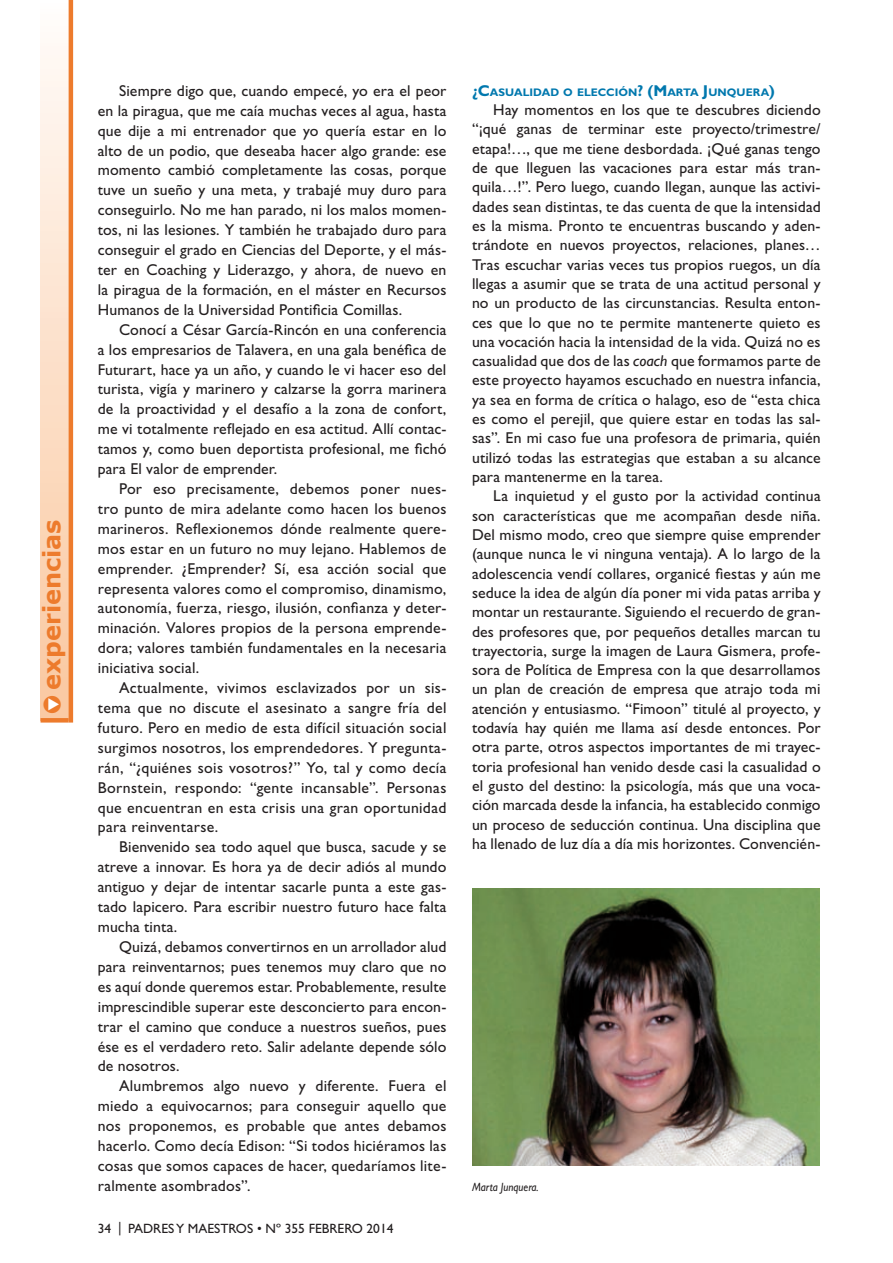
<style>
.page{position:relative;width:893px;height:1263px;background:#fff}
.page>*{position:absolute;margin:0;border:0;box-sizing:border-box;transform-origin:0 0}
.t1{font:700 24px "Verdana";color:#ed7b2c}
.t2{font:15.75px/20px "Gill Sans Std";letter-spacing:.01em;color:#231f20;text-align:justify}
.t3{font:13.5px "Gill Sans Std";color:#231f20}
.t4{font:italic 12px "Gill Sans Std";color:#231f20;scale:.9 1}
.t5{font:700 10.95px "Gill Sans Std";color:#0078ae}
.s1{color:#fff}
.s2{font-size:15.75px}
.s3{font-style:italic}
</style>
<div class="page">
<div style="left:41px;top:0;width:30px;height:720px;background:linear-gradient(to bottom,#fffcf9,#fac79e)"></div>
<hr style="left:41px;top:718px;width:28px;height:4px;background:#ed7b2c">
<hr style="left:69px;top:0;width:4px;height:722px;background:#ed7b2c">
<img style="left:472px;top:889px;width:348px;height:276px">
<h1 class="t1" style="left:36px;top:714px;width:196px;rotate:-90deg"><span class="s1">▼</span>● experiencias</h1>
<p class="t2" style="left:98px;top:81px;width:350px;text-indent:21px">Siempre digo que, cuando empecé, yo era el peor en la piragua, que me caía muchas veces al agua, hasta que dije a mi entrenador que yo quería estar en lo alto de un podio, que deseaba hacer algo grande: ese momento cambió completamente las cosas, porque tuve un sueño y una meta, y trabajé muy duro para conseguirlo. No me han parado, ni los malos momen&shy;tos, ni las lesiones. Y también he trabajado duro para conseguir el grado en Ciencias del Deporte, y el más&shy;ter en Coaching y Liderazgo, y ahora, de nuevo en la piragua de la formación, en el máster en Recursos Humanos de la Universidad Pontificia Comillas.</p>
<p class="t2" style="left:98px;top:319px;width:350px;text-indent:21px">Conocí a César García-Rincón en una conferencia a los empresarios de Talavera, en una gala benéfica de Futurart, hace ya un año, y cuando le vi hacer eso del turista, vigía y marinero y calzarse la gorra marinera de la proactividad y el desafío a la zona de confort, me vi totalmente reflejado en esa actitud. Allí contac&shy;tamos y, como buen deportista profesional, me fichó para El valor de emprender.</p>
<p class="t2" style="left:98px;top:479px;width:350px;text-indent:21px">Por eso precisamente, debemos poner nues&shy;tro punto de mira adelante como hacen los buenos marineros. Reflexionemos dónde realmente quere&shy;mos estar en un futuro no muy lejano. Hablemos de emprender. ¿Emprender? Sí, esa acción social que representa valores como el compromiso, dinamismo, autonomía, fuerza, riesgo, ilusión, confianza y deter&shy;minación. Valores propios de la persona emprende&shy;dora; valores también fundamentales en la necesaria iniciativa social.</p>
<p class="t2" style="left:98px;top:678px;width:350px;text-indent:21px">Actualmente, vivimos esclavizados por un sis&shy;tema que no discute el asesinato a sangre fría del futuro. Pero en medio de esta difícil situación social surgimos nosotros, los emprendedores. Y pregunta&shy;rán, “¿quiénes sois vosotros?” Yo, tal y como decía Bornstein, respondo: “gente incansable”. Personas que encuentran en esta crisis una gran oportunidad para reinventarse.</p>
<p class="t2" style="left:98px;top:837px;width:350px;text-indent:21px">Bienvenido sea todo aquel que busca, sacude y se atreve a innovar. Es hora ya de decir adiós al mundo antiguo y dejar de intentar sacarle punta a este gas&shy;tado lapicero. Para escribir nuestro futuro hace falta mucha tinta.</p>
<p class="t2" style="left:98px;top:937px;width:350px;text-indent:21px">Quizá, debamos convertirnos en un arrollador alud para reinventarnos; pues tenemos muy claro que no es aquí donde queremos estar. Probablemente, resulte imprescindible superar este desconcierto para encon&shy;trar el camino que conduce a nuestros sueños, pues ése es el verdadero reto. Salir adelante depende sólo de nosotros.</p>
<p class="t2" style="left:98px;top:1076px;width:350px;text-indent:21px">Alumbremos algo nuevo y diferente. Fuera el miedo a equivocarnos; para conseguir aquello que nos proponemos, es probable que antes debamos hacerlo. Como decía Edison: “Si todos hiciéramos las cosas que somos capaces de hacer, quedaríamos lite&shy;ralmente asombrados”.</p>
<p class="t3" style="left:98px;top:1221px;width:297px">34 | PADRES Y MAESTROS • Nº 355 FEBRERO 2014</p>
<p class="t5" style="left:472px;top:86px;width:304px"><span class="s2">¿C</span>ASUALIDAD O ELECCIÓN<span class="s2">? (M</span>ARTA <span class="s2">J</span>UNQUERA<span class="s2">)</span></p>
<p class="t2" style="left:472px;top:100px;width:350px;line-height:19.4px;text-indent:21px">Hay momentos en los que te descubres diciendo “¡qué ganas de terminar este proyecto/trimestre/ etapa!…, que me tiene desbordada. ¡Qué ganas tengo de que lleguen las vacaciones para estar más tran&shy;quila…!”. Pero luego, cuando llegan, aunque las activi&shy;dades sean distintas, te das cuenta de que la intensidad es la misma. Pronto te encuentras buscando y aden&shy;trándote en nuevos proyectos, relaciones, planes… Tras escuchar varias veces tus propios ruegos, un día llegas a asumir que se trata de una actitud personal y no un producto de las circunstancias. Resulta enton&shy;ces que lo que no te permite mantenerte quieto es una vocación hacia la intensidad de la vida. Quizá no es casualidad que dos de las <span class="s3">coach</span> que formamos parte de este proyecto hayamos escuchado en nuestra infancia, ya sea en forma de crítica o halago, eso de “esta chica es como el perejil, que quiere estar en todas las sal&shy;sas”. En mi caso fue una profesora de primaria, quién utilizó todas las estrategias que estaban a su alcance para mantenerme en la tarea.</p>
<p class="t2" style="left:472px;top:486px;width:350px;line-height:19.4px;text-indent:21px">La inquietud y el gusto por la actividad continua son características que me acompañan desde niña.<br>Del mismo modo, creo que siempre quise emprender (aunque nunca le vi ninguna ventaja). A lo largo de la adolescencia vendí collares, organicé fiestas y aún me seduce la idea de algún día poner mi vida patas arriba y montar un restaurante. Siguiendo el recuerdo de gran&shy;des profesores que, por pequeños detalles marcan tu trayectoria, surge la imagen de Laura Gismera, profe&shy;sora de Política de Empresa con la que desarrollamos un plan de creación de empresa que atrajo toda mi atención y entusiasmo. “Fimoon” titulé al proyecto, y todavía hay quién me llama así desde entonces. Por otra parte, otros aspectos importantes de mi trayec&shy;toria profesional han venido desde casi la casualidad o el gusto del destino: la psicología, más que una voca&shy;ción marcada desde la infancia, ha establecido conmigo un proceso de seducción continua. Una disciplina que ha llenado de luz día a día mis horizontes. Convencién-</p>
<p class="t4" style="left:472px;top:1180px;width:76px">Marta Junquera.</p>
</div>
